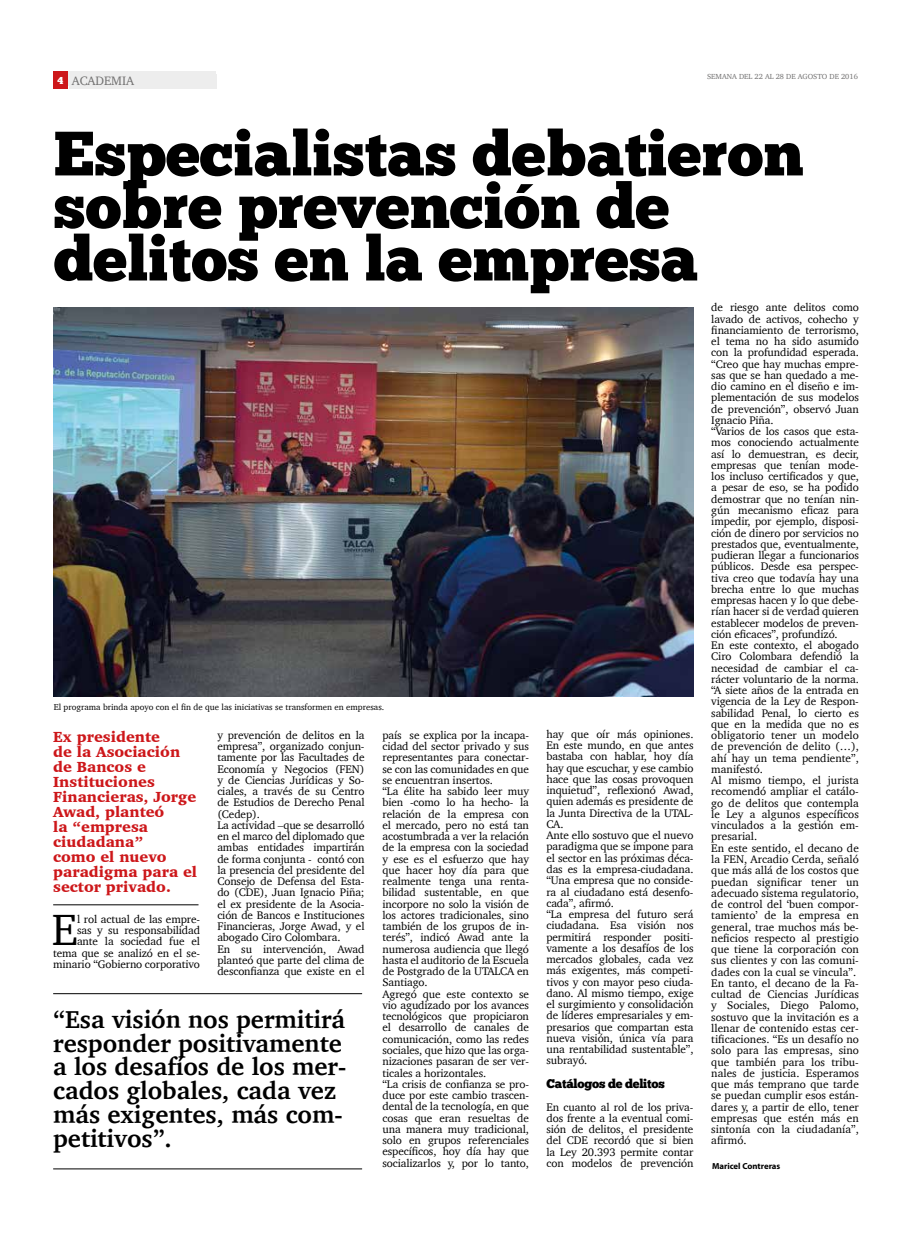
<style>
.page{position:relative;width:904px;height:1241px;background:#fff}
.page>*{position:absolute;margin:0;border:0;box-sizing:border-box;transform-origin:0 0}
.t1{font:62.5px/52.5px "Chunk Five Ex";color:#000}
.t2{font:44.75px "Charter";color:#000}
.t3{font:700 25px/23.8px "Charter";color:#000}
.t4{font:900 15px/15px "Charter";color:#cd171a}
.t5{font:12.5px "Chunk Five Ex";letter-spacing:-.02em;color:#000}
.t6{font:12.5px "Charter";color:#706f6f}
.t7{font:11.25px/11.2px "Charter";letter-spacing:-.01em;color:#000}
.t8{font:8.75px "Charter";color:#000}
.t9{font:700 8.75px "Myriad Pro";color:#000}
.t10{font:7.5px "Charter";color:#706f6f}
.s1{font-family:"Chunk Five Ex";font-size:10px;color:#fff}
</style>
<div class="page">
<div style="left:53px;top:71px;width:15px;height:15px;background:#cd171a"></div>
<div style="left:69px;top:71px;width:147px;height:15px;background:#ededed"></div>
<div style="left:53px;top:75px;width:15px;height:14px;background:#cd171a"></div>
<div style="left:69px;top:75px;width:147px;height:14px;background:#ededed"></div>
<hr style="left:53px;top:904px;width:145px;height:1px;background:#000">
<img style="left:53px;top:307px;width:640px;height:389px">
<hr style="left:53px;top:1168px;width:309px;height:1px;background:#000">
<hr style="left:53px;top:993px;width:309px;height:1px;background:#000">
<p class="t6" style="left:57px;top:70px;width:78px"><span class="s1">4</span> ACADEMIA</p>
<p class="t10" style="left:707px;top:70px;width:152px">SEMANA DEL 22 AL 28 DE AGOSTO DE 2016</p>
<h1 class="t1" style="left:54px;top:126px;width:751px">Especialistas debatieron sobre prevención de delitos en la empresa</h1>
<p class="t8" style="left:54px;top:699px;width:332px">El programa brinda apoyo con el fin de que las iniciativas se transformen en empresas.</p>
<h3 class="t4" style="left:53px;top:728px;width:145px">Ex presidente<br>de la Asociación de Bancos e<br>Instituciones<br>Financieras, Jorge<br>Awad, planteó<br>la “empresa ciudadana”<br>como el nuevo paradigma para el sector privado.</h3>
<h2 class="t2" style="left:52px;top:891px;width:27px">E</h2>
<p class="t7" style="left:53px;top:913px;width:148px;text-align:right">l rol actual de las empre-<br>sas y su responsabilidad<br>ante la sociedad fue el tema que se analizó en el se&shy;minario “Gobierno corporativo</p>
<p class="t7" style="left:217px;top:729px;width:149px">y prevención de delitos en la empresa”, organizado conjun&shy;tamente por las Facultades de<br>Economía y Negocios (FEN) y de Ciencias Jurídicas y So&shy;ciales, a través de su Centro de Estudios de Derecho Penal (Cedep).<br>La actividad –que se desarrolló en el marco del diplomado que ambas entidades impartirán de forma conjunta - contó con la presencia del presidente del<br>Consejo de Defensa del Esta&shy;do (CDE), Juan Ignacio Piña; el ex presidente de la Asocia&shy;ción de Bancos e Instituciones<br>Financieras, Jorge Awad, y el abogado Ciro Colombara.<br>En su intervención, Awad planteó que parte del clima de desconfianza que existe en el</p>
<h3 class="t3" style="left:53px;top:1006px;width:294px">“Esa visión nos permitirá responder positivamente a los desafíos de los mer&shy;cados globales, cada vez más exigentes, más com&shy;petitivos”.</h3>
<p class="t7" style="left:382px;top:729px;width:148px">país se explica por la incapa&shy;cidad del sector privado y sus representantes para conectar&shy;se con las comunidades en que se encuentran insertos.<br>“La élite ha sabido leer muy bien -como lo ha hecho- la relación de la empresa con el mercado, pero no está tan acostumbrada a ver la relación de la empresa con la sociedad y ese es el esfuerzo que hay que hacer hoy día para que realmente tenga una renta&shy;bilidad sustentable, en que incorpore no solo la visión de los actores tradicionales, sino también de los grupos de in&shy;terés”, indicó Awad ante la numerosa audiencia que llegó hasta el auditorio de la Escuela de Postgrado de la UTALCA en<br>Santiago.<br>Agregó que este contexto se vio agudizado por los avances tecnológicos que propiciaron el desarrollo de canales de comunicación, como las redes sociales, que hizo que las orga&shy;nizaciones pasaran de ser ver&shy;ticales a horizontales.<br>“La crisis de confianza se pro&shy;duce por este cambio trascen&shy;dental de la tecnología, en que cosas que eran resueltas de una manera muy tradicional, solo en grupos referenciales específicos, hoy día hay que socializarlos y, por lo tanto,</p>
<p class="t7" style="left:546px;top:728px;width:148px">hay que oír más opiniones.<br>En este mundo, en que antes bastaba con hablar, hoy día hay que escuchar, y ese cambio hace que las cosas provoquen inquietud”, reflexionó Awad, quien además es presidente de la Junta Directiva de la UTAL-<br>CA.<br>Ante ello sostuvo que el nuevo paradigma que se impone para el sector en las próximas déca&shy;das es la empresa-ciudadana. “Una empresa que no conside&shy;ra al ciudadano está desenfo&shy;cada”, afirmó.<br>“La empresa del futuro será ciudadana. Esa visión nos permitirá responder positi&shy;vamente a los desafíos de los mercados globales, cada vez más exigentes, más competi&shy;tivos y con mayor peso ciuda&shy;dano. Al mismo tiempo, exige el surgimiento y consolidación de líderes empresariales y em&shy;presarios que compartan esta nueva visión, única vía para una rentabilidad sustentable”, subrayó.</p>
<p class="t5" style="left:546px;top:1074px;width:120px">Catálogos de delitos</p>
<p class="t7" style="left:546px;top:1100px;width:148px;text-align:justify">En cuanto al rol de los priva&shy;dos frente a la eventual comi&shy;sión de delitos, el presidente del CDE recordó que si bien la Ley 20.393 permite contar con modelos de prevención</p>
<p class="t7" style="left:711px;top:302px;width:149px">de riesgo ante delitos como lavado de activos, cohecho y financiamiento de terrorismo, el tema no ha sido asumido con la profundidad esperada. “Creo que hay muchas empre&shy;sas que se han quedado a me&shy;dio camino en el diseño e im&shy;plementación de sus modelos de prevención”, observó Juan<br>Ignacio Piña.<br>“Varios de los casos que esta&shy;mos conociendo actualmente así lo demuestran, es decir, empresas que tenían mode&shy;los incluso certificados y que, a pesar de eso, se ha podido demostrar que no tenían nin&shy;gún mecanismo eficaz para impedir, por ejemplo, disposi&shy;ción de dinero por servicios no prestados que, eventualmente, pudieran llegar a funcionarios públicos. Desde esa perspec&shy;tiva creo que todavía hay una brecha entre lo que muchas empresas hacen y lo que debe&shy;rían hacer si de verdad quieren establecer modelos de preven&shy;ción eficaces”, profundizó.<br>En este contexto, el abogado<br>Ciro Colombara defendió la necesidad de cambiar el ca&shy;rácter voluntario de la norma. “A siete años de la entrada en vigencia de la Ley de Respon&shy;sabilidad Penal, lo cierto es que en la medida que no es obligatorio tener un modelo de prevención de delito (…), ahí hay un tema pendiente”, manifestó.<br>Al mismo tiempo, el jurista recomendó ampliar el catálo&shy;go de delitos que contempla le Ley a algunos específicos vinculados a la gestión em&shy;presarial.<br>En este sentido, el decano de la FEN, Arcadio Cerda, señaló que más allá de los costos que puedan significar tener un adecuado sistema regulatorio, de control del ‘buen compor&shy;tamiento’ de la empresa en general, trae muchos más be&shy;neficios respecto al prestigio que tiene la corporación con sus clientes y con las comuni&shy;dades con la cual se vincula”.<br>En tanto, el decano de la Fa&shy;cultad de Ciencias Jurídicas y Sociales, Diego Palomo, sostuvo que la invitación es a llenar de contenido estas cer&shy;tificaciones. “Es un desafío no solo para las empresas, sino que también para los tribu&shy;nales de justicia. Esperamos que más temprano que tarde se puedan cumplir esos están&shy;dares y, a partir de ello, tener empresas que estén más en sintonía con la ciudadanía”, afirmó.</p>
<p class="t9" style="left:712px;top:1159px;width:70px">Maricel Contreras</p>
</div>
